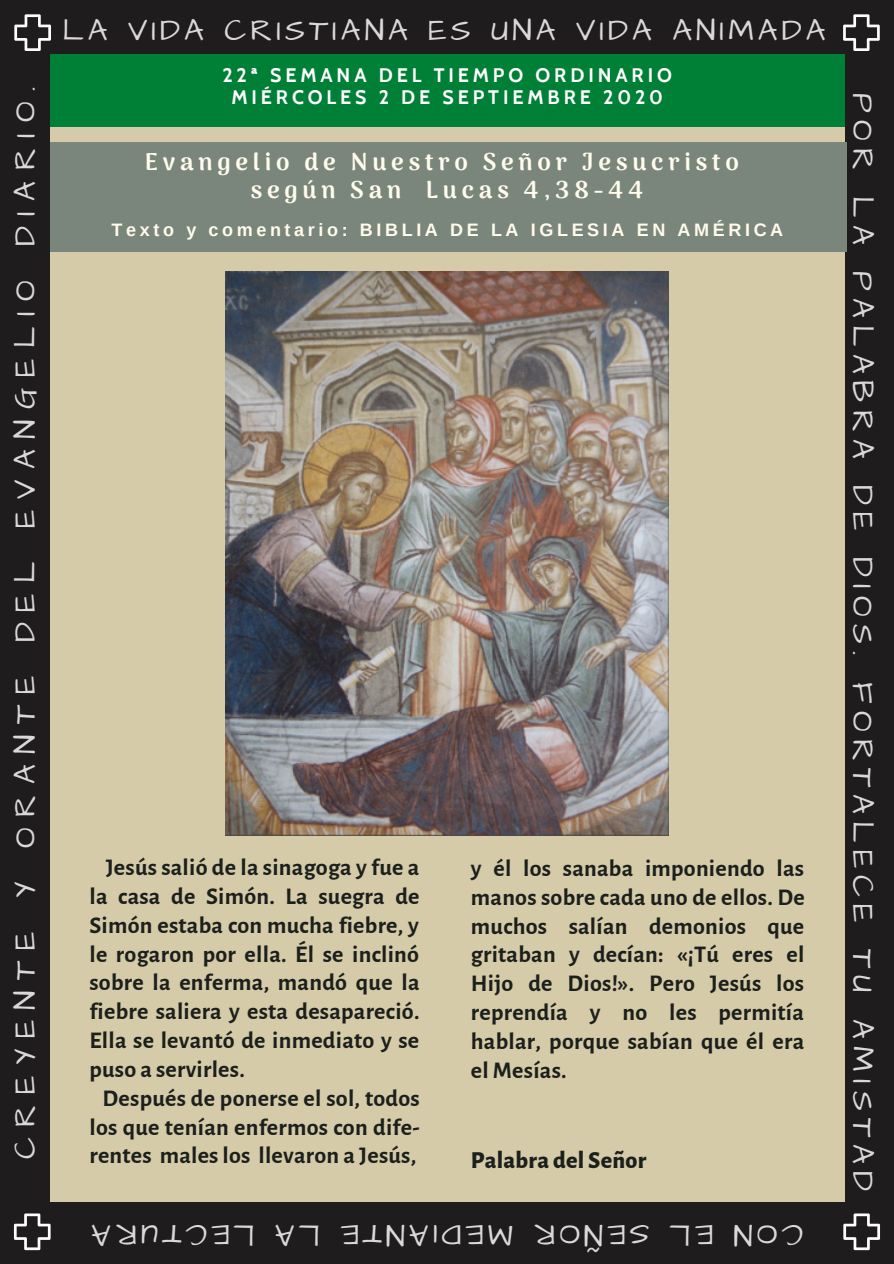
<style>
.page{position:relative;width:894px;height:1264px;background:#fff}
.page>*{position:absolute;margin:0;border:0;box-sizing:border-box;transform-origin:0 0}
.t1{font:30.9px "Architects Daughter";letter-spacing:.23em;color:#d9d9d9}
.t2{font:30.9px "Architects Daughter";letter-spacing:.345em;color:#d9d9d9}
.t3{font:30.9px "Architects Daughter";letter-spacing:.13em;color:#d9d9d9}
.t4{font:30.9px "Architects Daughter";letter-spacing:.125em;color:#d9d9d9}
.t5{font:900 24.15px/28px "Arima Madurai";letter-spacing:.2em;color:#fffbed;text-align:center}
.t6{font:700 24px/28.8px "Alegreya Sans";letter-spacing:.01em;color:#1c201c;text-align:justify}
.t7{font:800 24px "Alegreya Sans";letter-spacing:.01em;color:#1c201c}
.t8{font:700 19.5px/22px "Cabin";letter-spacing:.2em;color:#fff;text-align:center}
.t9{font:700 18px "Arimo";letter-spacing:.2em;color:#fffbed}
</style>
<div class="page">
<div style="left:0;top:0;width:893px;height:1263px;background:#1e1c1c"></div>
<div style="left:51px;top:60px;width:794px;height:1141px;background:#d6cba9"></div>
<div style="left:51px;top:54px;width:793px;height:73px;background:#008037"></div>
<svg style="left:843px;top:14px;width:36px;height:37px"></svg>
<svg style="left:843px;top:1213px;width:36px;height:37px"></svg>
<svg style="left:14px;top:1213px;width:37px;height:37px"></svg>
<svg style="left:14px;top:14px;width:37px;height:37px"></svg>
<div style="left:51px;top:142px;width:795px;height:110px;background:#7a867b"></div>
<img style="left:225px;top:271px;width:443px;height:564px">
<p class="t2" style="left:4px;top:1159px;width:1074px;rotate:-90deg">CREYENTE Y ORANTE DEL EVANGELIO DIARIO.</p>
<p class="t3" style="left:62px;top:10px;width:764px">LA VIDA CRISTIANA ES UNA VIDA ANIMADA</p>
<p class="t8" style="left:222px;top:64px;width:451px">22ª SEMANA DEL TIEMPO ORDINARIO<br>MIÉRCOLES 2 DE SEPTIEMBRE 2020</p>
<p class="t5" style="left:145px;top:147px;width:595px">Evangelio de Nuestro Señor Jesucristo según San Lucas 4,38-44</p>
<p class="t9" style="left:112px;top:220px;width:673px">Texto y comentario: BIBLIA DE LA IGLESIA EN AMÉRICA</p>
<p class="t6" style="left:106px;top:853px;width:315px">Jesús salió de la sinagoga y fue a</p>
<p class="t6" style="left:89px;top:882px;width:331px">la casa de Simón. La suegra de</p>
<p class="t6" style="left:89px;top:911px;width:331px">Simón estaba con mucha fiebre, y</p>
<p class="t6" style="left:89px;top:939px;width:331px">le rogaron por ella. Él se inclinó</p>
<p class="t6" style="left:89px;top:968px;width:331px">sobre la enferma, mandó que la</p>
<p class="t6" style="left:89px;top:997px;width:331px">fiebre saliera y esta desapareció.</p>
<p class="t6" style="left:89px;top:1026px;width:331px">Ella se levantó de inmediato y se</p>
<p class="t6" style="left:89px;top:1055px;width:157px">puso a servirles.</p>
<p class="t6" style="left:103px;top:1084px;width:318px">Después de ponerse el sol, todos</p>
<p class="t6" style="left:89px;top:1112px;width:331px">los que tenían enfermos con dife-</p>
<p class="t6" style="left:89px;top:1141px;width:328px">rentes males los llevaron a Jesús,</p>
<p class="t6" style="left:471px;top:854px;width:335px">y él los sanaba imponiendo las manos sobre cada uno de ellos. De muchos salían demonios que gritaban y decían: «¡Tú eres el Hijo de Dios!». Pero Jesús los reprendía y no les permitía hablar, porque sabían que él era el Mesías.</p>
<p class="t7" style="left:471px;top:1148px;width:177px">Palabra del Señor</p>
<p class="t4" style="left:255px;top:1255px;width:165px;rotate:-180deg">LECTURA</p>
<p class="t1" style="left:320px;top:1255px;width:47px;rotate:-180deg">LA</p>
<p class="t1" style="left:513px;top:1255px;width:174px;rotate:-180deg">MED AI NTE</p>
<p class="t1" style="left:649px;top:1255px;width:117px;rotate:-180deg">SEÑOR</p>
<p class="t1" style="left:713px;top:1255px;width:45px;rotate:-180deg">EL</p>
<p class="t1" style="left:802px;top:1255px;width:71px;rotate:-180deg">CON</p>
<p class="t1" style="left:883px;top:93px;width:1099px;rotate:90deg">POR LA PALABRA DE DIOS. FORTALECE TU AMISTAD</p>
</div>
